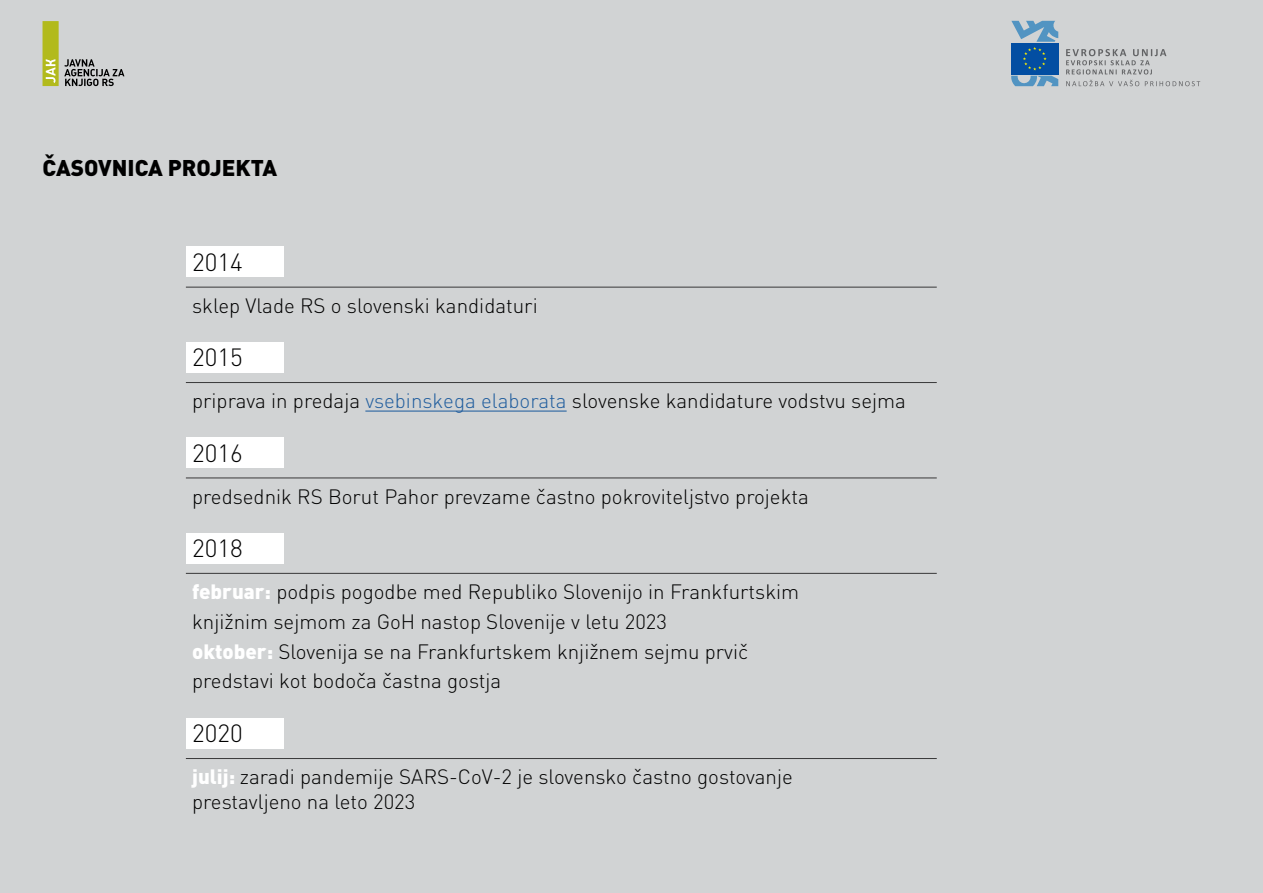
<style>
.page{position:relative;width:1263px;height:893px;background:#d1d3d4}
.page>*{position:absolute;margin:0;border:0;box-sizing:border-box;transform-origin:0 0}
.t1{font:300 24.6px "DIN Pro";color:#000}
.t2{font:900 22.5px "DIN Pro";color:#000}
.t3{font:300 20.55px/29.7px "DIN Pro";color:#000}
.s1{color:#215e9e}
.s2{font-weight:900;color:#fff}
</style>
<div class="page">
<div style="left:186px;top:247px;width:97px;height:30px;background:#fff"></div>
<div style="left:186px;top:438px;width:97px;height:30px;background:#fff"></div>
<div style="left:186px;top:718px;width:97px;height:30px;background:#fff"></div>
<div style="left:186px;top:342px;width:97px;height:30px;background:#fff"></div>
<div style="left:186px;top:533px;width:97px;height:30px;background:#fff"></div>
<hr style="left:365px;top:411px;width:202px;height:1px;background:#215e9e">
<hr style="left:186px;top:287px;width:751px;height:1px;background:#383839">
<hr style="left:186px;top:478px;width:751px;height:1px;background:#383839">
<hr style="left:186px;top:758px;width:751px;height:1px;background:#383839">
<hr style="left:186px;top:382px;width:751px;height:1px;background:#383839">
<hr style="left:186px;top:573px;width:751px;height:1px;background:#383839">
<div style="left:43px;top:21px;width:16px;height:65px;background:#b2ba1c"></div>
<svg style="left:46px;top:59px;width:9px;height:24px"></svg>
<svg style="left:64px;top:59px;width:60px;height:27px"></svg>
<svg style="left:1066px;top:49px;width:134px;height:37px"></svg>
<div style="left:1011px;top:43px;width:47px;height:31px;background:#034ea2"></div>
<svg style="left:1011px;top:21px;width:47px;height:49px"></svg>
<svg style="left:1011px;top:76px;width:47px;height:10px"></svg>
<p class="t2" style="left:43px;top:153px;width:236px">ČASOVNICA PROJEKTA</p>
<p class="t1" style="left:192px;top:245px;width:52px">2014</p>
<p class="t3" style="left:192px;top:290px;width:347px">sklep Vlade RS o slovenski kandidaturi</p>
<p class="t1" style="left:192px;top:341px;width:52px">2015</p>
<p class="t3" style="left:192px;top:385px;width:715px">priprava in predaja <span class="s1">vsebinskega elaborata</span> slovenske kandidature vodstvu sejma</p>
<p class="t1" style="left:192px;top:436px;width:52px">2016</p>
<p class="t3" style="left:192px;top:481px;width:618px">predsednik RS Borut Pahor prevzame častno pokroviteljstvo projekta</p>
<p class="t1" style="left:192px;top:532px;width:52px">2018</p>
<p class="t3" style="left:192px;top:576px;width:609px"><span class="s2">februar:</span> podpis pogodbe med Republiko Slovenijo in Frankfurtskim knjižnim sejmom za GoH nastop Slovenije v letu 2023<br><span class="s2">oktober:</span> Slovenija se na Frankfurtskem knjižnem sejmu prvič predstavi kot bodoča častna gostja</p>
<p class="t1" style="left:192px;top:717px;width:52px">2020</p>
<p class="t3" style="left:192px;top:764px;width:602px;line-height:24.6px"><span class="s2">julij:</span> zaradi pandemije SARS-CoV-2 je slovensko častno gostovanje prestavljeno na leto 2023</p>
</div>
